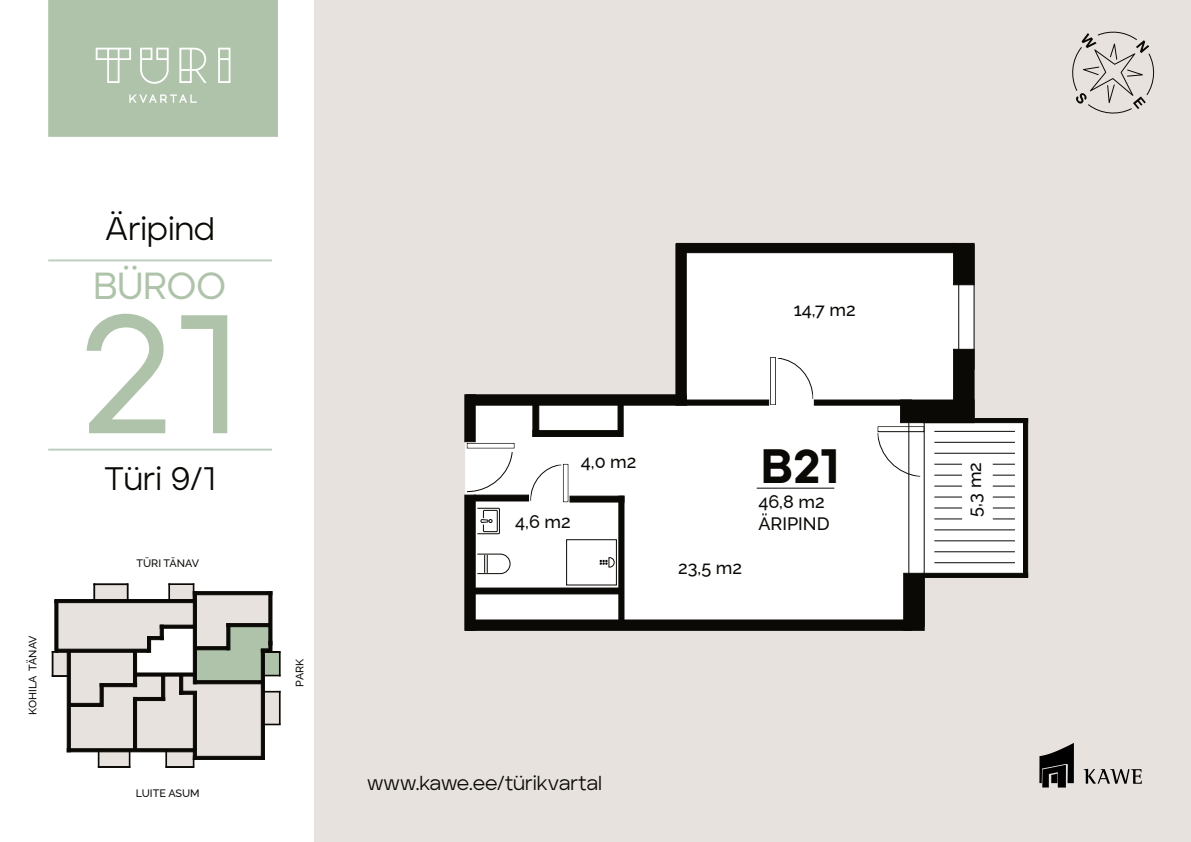
<style>
.page{position:relative;width:1191px;height:842px;background:#fff}
.page>*{position:absolute;margin:0;border:0;box-sizing:border-box;transform-origin:0 0}
.t1{font:500 168.5px "Aventa";color:#afc3aa}
.t2{font:900 48px "Aventa";color:#0a0905}
.t3{font:500 37.5px "Aventa";color:#afc3aa}
.t4{font:32.4px "Aventa";color:#0a0905}
.t5{font:20.1px "Aventa";color:#0a0905}
.t6{font:500 18px/21.6px "Raleway";color:#0a0905}
.t7{font:500 10.8px "Raleway";color:#0a0905}
</style>
<div class="page">
<div style="left:48px;top:0;width:230px;height:137px;background:#afc3aa"></div>
<svg style="left:129px;top:94px;width:68px;height:9px"></svg>
<svg style="left:179px;top:48px;width:28px;height:35px"></svg>
<svg style="left:96px;top:48px;width:35px;height:35px"></svg>
<svg style="left:140px;top:48px;width:29px;height:36px"></svg>
<svg style="left:218px;top:48px;width:12px;height:35px"></svg>
<svg style="left:48px;top:259px;width:224px;height:3px"></svg>
<svg style="left:48px;top:448px;width:224px;height:3px"></svg>
<div style="left:314px;top:0;width:877px;height:842px;background:#e8e2df"></div>
<svg style="left:1072px;top:31px;width:83px;height:83px"></svg>
<svg style="left:1083px;top:769px;width:58px;height:15px"></svg>
<svg style="left:1039px;top:743px;width:35px;height:44px"></svg>
<svg style="left:52px;top:584px;width:228px;height:184px"></svg>
<div style="left:166px;top:766px;width:28px;height:2px;border:1px solid #0a0905"></div>
<svg style="left:465px;top:247px;width:558px;height:378px;fill:#fff"></svg>
<svg style="left:477px;top:554px;width:33px;height:20px"></svg>
<svg style="left:934px;top:562px;width:81px;height:1px"></svg>
<svg style="left:934px;top:551px;width:81px;height:1px"></svg>
<svg style="left:934px;top:540px;width:81px;height:1px"></svg>
<svg style="left:934px;top:529px;width:81px;height:1px"></svg>
<svg style="left:934px;top:518px;width:81px;height:1px"></svg>
<svg style="left:934px;top:508px;width:81px;height:1px"></svg>
<svg style="left:934px;top:497px;width:81px;height:1px"></svg>
<svg style="left:934px;top:486px;width:81px;height:1px"></svg>
<svg style="left:934px;top:475px;width:81px;height:1px"></svg>
<svg style="left:934px;top:464px;width:81px;height:1px"></svg>
<svg style="left:934px;top:453px;width:81px;height:1px"></svg>
<svg style="left:934px;top:442px;width:81px;height:1px"></svg>
<svg style="left:934px;top:431px;width:81px;height:1px"></svg>
<div style="left:566px;top:539px;width:50px;height:46px;border:1px solid #0a0905"></div>
<svg style="left:599px;top:557px;width:15px;height:10px"></svg>
<svg style="left:477px;top:508px;width:23px;height:26px"></svg>
<div style="left:962px;top:455px;width:30px;height:66px;background:#fff"></div>
<svg style="left:756px;top:488px;width:78px;height:1px"></svg>
<svg style="left:530px;top:464px;width:31px;height:37px"></svg>
<div style="left:466px;top:451px;width:47px;height:41px;background:#fff"></div>
<svg style="left:777px;top:358px;width:36px;height:41px"></svg>
<div style="left:958px;top:244px;width:16px;height:125px;border:1px solid #0a0905"></div>
<div style="left:877px;top:426px;width:47px;height:6px;border:1px solid #0a0905"></div>
<svg style="left:877px;top:432px;width:43px;height:45px;background:#f0f0f0"></svg>
<div style="left:570px;top:496px;width:54px;height:6px;background:#0a0905"></div>
<div style="left:570px;top:496px;width:54px;height:6px;border:1px solid #0a0905"></div>
<div style="left:533px;top:404px;width:6px;height:32px;background:#0a0905"></div>
<div style="left:532px;top:404px;width:7px;height:33px;border:1px solid #0a0905"></div>
<div style="left:618px;top:404px;width:5px;height:32px;background:#0a0905"></div>
<div style="left:474px;top:495px;width:54px;height:6px;background:#0a0905"></div>
<div style="left:533px;top:431px;width:89px;height:5px;background:#0a0905"></div>
<div style="left:532px;top:430px;width:90px;height:7px;border:1px solid #0a0905"></div>
<div style="left:475px;top:588px;width:144px;height:6px;background:#0a0905"></div>
<div style="left:619px;top:496px;width:5px;height:125px;background:#0a0905"></div>
<div style="left:618px;top:496px;width:6px;height:125px;border:1px solid #0a0905"></div>
<div style="left:686px;top:400px;width:82px;height:5px;background:#0a0905"></div>
<div style="left:814px;top:400px;width:97px;height:5px;background:#0a0905"></div>
<div style="left:466px;top:620px;width:446px;height:10px;background:#0a0905"></div>
<div style="left:466px;top:395px;width:220px;height:10px;background:#0a0905"></div>
<div style="left:676px;top:244px;width:10px;height:161px;background:#0a0905"></div>
<div style="left:675px;top:244px;width:11px;height:161px;border:1px solid #0a0905"></div>
<div style="left:676px;top:243px;width:277px;height:10px;background:#0a0905"></div>
<div style="left:676px;top:243px;width:278px;height:10px;border:1px solid #0a0905"></div>
<div style="left:465px;top:495px;width:10px;height:135px;background:#0a0905"></div>
<div style="left:464px;top:495px;width:11px;height:135px;border:1px solid #0a0905"></div>
<div style="left:465px;top:395px;width:10px;height:47px;background:#0a0905"></div>
<div style="left:464px;top:395px;width:11px;height:47px;border:1px solid #0a0905"></div>
<div style="left:903px;top:573px;width:21px;height:57px;background:#0a0905"></div>
<div style="left:903px;top:573px;width:21px;height:57px;border:1px solid #0a0905"></div>
<div style="left:953px;top:349px;width:21px;height:73px;background:#0a0905"></div>
<div style="left:953px;top:349px;width:21px;height:73px;border:1px solid #0a0905"></div>
<div style="left:953px;top:243px;width:21px;height:42px;background:#0a0905"></div>
<div style="left:953px;top:243px;width:21px;height:42px;border:1px solid #0a0905"></div>
<div style="left:900px;top:400px;width:74px;height:23px;background:#0a0905"></div>
<div style="left:900px;top:400px;width:74px;height:23px;border:1px solid #0a0905"></div>
<hr style="left:923px;top:573px;width:104px;height:4px;background:#0a0905">
<div style="left:923px;top:573px;width:105px;height:5px;border:1px solid #0a0905"></div>
<div style="left:923px;top:418px;width:104px;height:5px;background:#0a0905"></div>
<div style="left:923px;top:418px;width:105px;height:5px;border:1px solid #0a0905"></div>
<hr style="left:1023px;top:419px;width:4px;height:158px;background:#0a0905">
<div style="left:1023px;top:418px;width:5px;height:159px;border:1px solid #0a0905"></div>
<p class="t7" style="left:24px;top:715px;width:81px;rotate:-90deg">KOH AL I ÄT NAV</p>
<h3 class="t4" style="left:105px;top:208px;width:112px">Äripind</h3>
<h3 class="t3" style="left:94px;top:263px;width:134px">BÜROO</h3>
<h1 class="t1" style="left:79px;top:271px;width:160px">21</h1>
<h3 class="t4" style="left:104px;top:458px;width:113px">Türi 9/1</h3>
<p class="t7" style="left:136px;top:555px;width:64px">TÜRI TÄNAV</p>
<p class="t7" style="left:136px;top:785px;width:65px">LUITE ASUM</p>
<p class="t7" style="left:291px;top:686px;width:29px;rotate:-90deg">AP RK</p>
<p class="t6" style="left:793px;top:297px;width:63px">14,7 m2</p>
<p class="t6" style="left:581px;top:449px;width:57px">4,0 m2</p>
<p class="t6" style="left:515px;top:509px;width:57px">4,6 m2</p>
<p class="t6" style="left:678px;top:555px;width:65px">23,5 m2</p>
<h2 class="t2" style="left:761px;top:436px;width:79px">B21</h2>
<p class="t6" style="left:758px;top:489px;width:73px">46,8 m2<br>ÄRIPIND</p>
<p class="t5" style="left:367px;top:770px;width:236px">www.kawe.ee/türikvartal</p>
<p class="t6" style="left:962px;top:517px;width:57px;rotate:-90deg">3,5 m 2</p>
</div>
